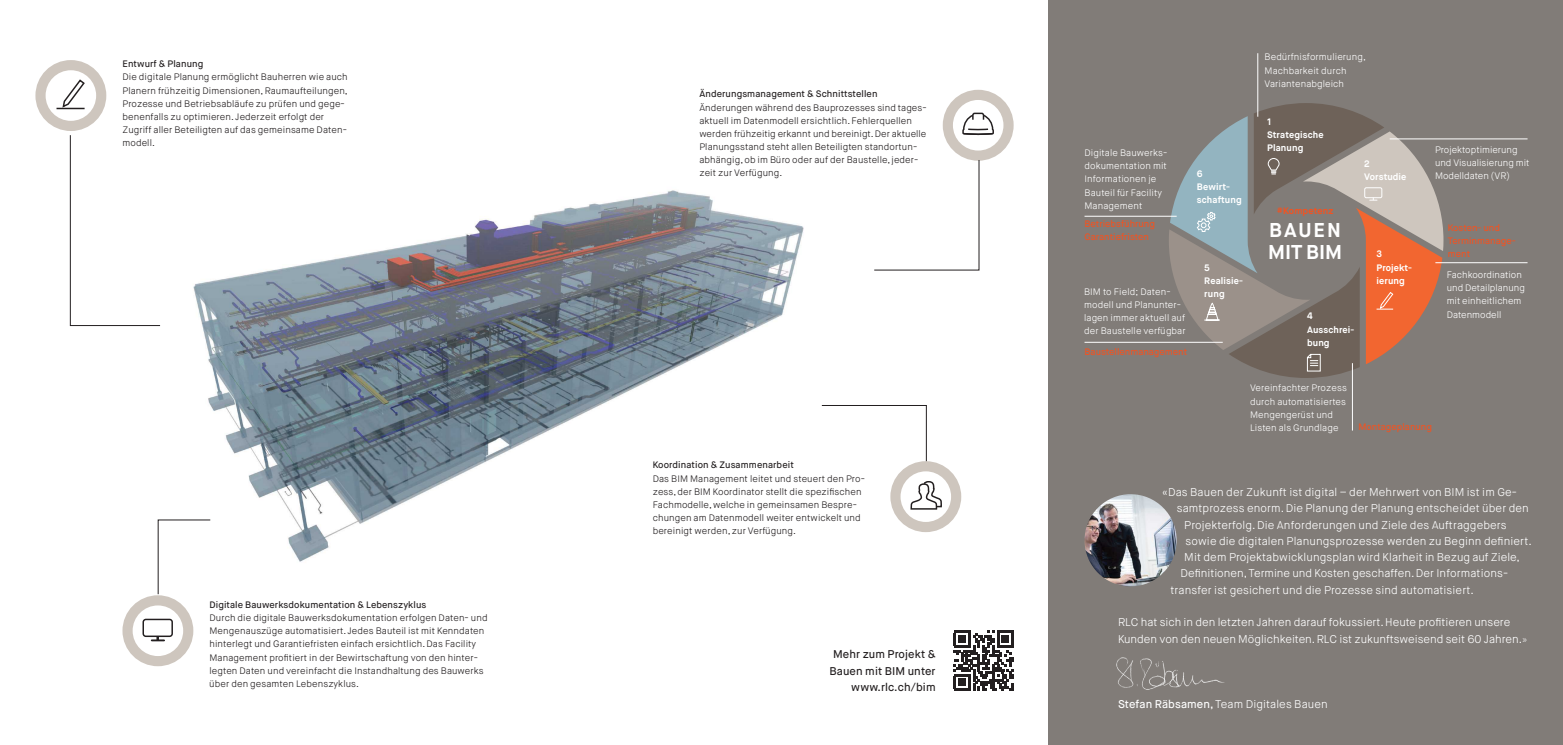
<style>
.page{position:relative;width:1563px;height:745px;background:#fff}
.page>*{position:absolute;margin:0;border:0;box-sizing:border-box;transform-origin:0 0}
.t1{font:700 20px/22.5px "Maison Neue";letter-spacing:.04em;color:#fff}
.t2{font:300 11.25px/16.2px "Maison Neue";letter-spacing:.01em;color:#fff}
.t3{font:500 11.25px/16.2px "Maison Neue";letter-spacing:.01em;color:#231f20;text-align:right}
.t4{font:300 9.38px/13.1px "Maison Neue";letter-spacing:.01em;color:#231f20}
.t5{font:300 9.38px/13.1px "Maison Neue";letter-spacing:.01em;color:#fff}
.t6{font:500 9.38px "Maison Neue";letter-spacing:.01em;color:#231f20}
.t7{font:700 9.38px/13.1px "Maison Neue";letter-spacing:.01em;color:#fff}
.t8{font:500 9.38px/13.1px "Maison Neue";color:#f15322}
.t9{font:700 9.38px "Maison Neue";letter-spacing:.01em;color:#f15322}
.s1{font-family:"Segoe UI"}
.s2{font-weight:500}
</style>
<div class="page">
<div style="left:1048px;top:0;width:515px;height:744px;background:#817c78"></div>
<svg style="left:1169px;top:103px;width:274px;height:275px"></svg>
<hr style="left:1257px;top:53px;width:1px;height:64px;background:#fff">
<hr style="left:1352px;top:363px;width:1px;height:67px;background:#fff">
<hr style="left:1084px;top:342px;width:138px;height:1px;background:#fff">
<hr style="left:1435px;top:262px;width:92px;height:1px;background:#fff">
<hr style="left:1084px;top:216px;width:92px;height:1px;background:#fff">
<hr style="left:1389px;top:138px;width:138px;height:1px;background:#fff">
<img style="left:193px;top:190px;width:611px;height:372px">
<img style="left:1116px;top:657px;width:109px;height:33px">
<img style="left:1084px;top:494px;width:92px;height:92px;border-radius:46px">
<svg style="left:953px;top:630px;width:60px;height:60px"></svg>
<div style="left:958px;top:678px;width:7px;height:7px;background:#231f20"></div>
<svg style="left:35px;top:60px;width:126px;height:266px"></svg>
<svg style="left:122px;top:519px;width:89px;height:146px"></svg>
<svg style="left:821px;top:405px;width:140px;height:126px"></svg>
<svg style="left:874px;top:90px;width:139px;height:180px"></svg>
<p class="t6" style="left:122px;top:58px;width:82px">Entwurf &amp; Planung</p>
<p class="t4" style="left:122px;top:71px;width:227px">Die digitale Planung ermöglicht Bauherren wie auch Planern frühzeitig Dimensionen, Raumaufteilungen, Prozesse und Betriebsabläufe zu prüfen und gege&shy;benenfalls zu optimieren. Jederzeit erfolgt der Zugriff aller Beteiligten auf das gemeinsame Daten&shy;modell.</p>
<p class="t6" style="left:209px;top:598px;width:218px">Digitale Bauwerksdokumentation &amp; Lebenszyklus</p>
<p class="t4" style="left:209px;top:611px;width:280px">Durch die digitale Bauwerksdokumentation erfolgen Daten- und Mengenauszüge automatisiert. Jedes Bauteil ist mit Kenndaten hinterlegt und Garantiefristen einfach ersichtlich. Das Facility Management profitiert in der Bewirtschaftung von den hinter&shy;legten Daten und vereinfacht die Instandhaltung des Bauwerks über den gesamten Lebenszyklus.</p>
<p class="t6" style="left:699px;top:88px;width:180px">Änderungsmanagement &amp; Schnittstellen</p>
<p class="t4" style="left:699px;top:101px;width:229px">Änderungen während des Bauprozesses sind tages&shy;aktuell im Datenmodell ersichtlich. Fehlerquellen werden frühzeitig erkannt und bereinigt. Der aktuelle Planungsstand steht allen Beteiligten standortun&shy;abhängig, ob im Büro oder auf der Baustelle, jeder&shy;zeit zur Verfügung.</p>
<p class="t6" style="left:653px;top:459px;width:143px">Koordination &amp; Zusammenarbeit</p>
<p class="t4" style="left:653px;top:471px;width:214px">Das BIM Management leitet und steuert den Pro&shy;zess, der BIM Koordinator stellt die spezifischen Fachmodelle, welche in gemeinsamen Bespre&shy;chungen am Datenmodell weiter entwickelt und bereinigt werden, zur Verfügung.</p>
<p class="t3" style="left:829px;top:646px;width:108px">Mehr zum Projekt &amp;<br>Bauen mit BIM unter www.rlc.ch/bim</p>
<p class="t5" style="left:1264px;top:51px;width:103px">Bedürfnisformulierung,<br>Machbarkeit durch<br>Variantenabgleich</p>
<p class="t5" style="left:1084px;top:146px;width:84px">Digitale Bauwerks&shy;dokumentation mit<br>Informationen je<br>Bauteil für Facility<br>Management</p>
<p class="t8" style="left:1084px;top:217px;width:72px">Betriebsführung<br>Garantiefristen</p>
<p class="t5" style="left:1084px;top:284px;width:103px">BIM to Field; Daten&shy;modell und Planunter&shy;lagen immer aktuell auf der Baustelle verfügbar</p>
<p class="t8" style="left:1084px;top:345px;width:104px">Baustellenmanagement</p>
<p class="t7" style="left:1197px;top:167px;width:46px">6<br>Bewirt&shy;schaftung</p>
<p class="t7" style="left:1204px;top:261px;width:40px">5<br>Realisie&shy;rung</p>
<p class="t7" style="left:1267px;top:115px;width:58px">1<br>Strategische<br>Planung</p>
<p class="t7" style="left:1364px;top:157px;width:44px">2<br>Vorstudie</p>
<p class="t9" style="left:1277px;top:205px;width:58px">#Kompetenz</p>
<h1 class="t1" style="left:1268px;top:218px;width:75px">BAUEN<br>MIT BIM</h1>
<p class="t7" style="left:1307px;top:309px;width:49px">4<br>Ausschrei&shy;bung</p>
<p class="t7" style="left:1376px;top:247px;width:37px">3<br>Projekt&shy;ierung</p>
<p class="t5" style="left:1435px;top:143px;width:96px">Projektoptimierung und Visualisierung mit<br>Modelldaten (VR)</p>
<p class="t8" style="left:1447px;top:221px;width:69px">Kosten- und<br>Terminmanage&shy;ment</p>
<p class="t5" style="left:1446px;top:268px;width:80px">Fachkoordination und Detailplanung mit einheitlichem<br>Datenmodell</p>
<p class="t5" style="left:1250px;top:381px;width:98px">Vereinfachter Prozess durch automatisiertes<br>Mengengerüst und<br>Listen als Grundlage</p>
<p class="t8" style="left:1358px;top:420px;width:75px">Montageplanung</p>
<p class="t2" style="left:1161px;top:484px;width:357px">«Das Bauen der Zukunft ist digital – der Mehrwert von BIM ist im Ge-</p>
<p class="t2" style="left:1176px;top:500px;width:354px">samtprozess enorm. Die Planung der Planung entscheidet über den</p>
<p class="t2" style="left:1184px;top:516px;width:324px">Projekterfolg. Die Anforderungen und Ziele des Auftraggebers</p>
<p class="t2" style="left:1185px;top:532px;width:348px">sowie die digitalen Planungsprozesse werden zu Beginn definiert.</p>
<p class="t2" style="left:1184px;top:549px;width:337px">Mit dem Projektabwicklungsplan wird Klarheit in Bezug auf Ziele,</p>
<p class="t2" style="left:1180px;top:565px;width:329px">Definitionen, Termine und Kosten geschaffen. Der Informations-</p>
<p class="t2" style="left:1170px;top:581px;width:305px">transfer ist gesichert und die Prozesse sind automatisiert.</p>
<p class="t2" style="left:1118px;top:614px;width:411px">RLC hat sich in den letzten Jahren darauf fokussiert. Heute profitieren unsere<br>Kunden von den neuen Möglichkeiten. RLC ist zukunftsweisend seit 60 Jahren.<span class="s1">»</span></p>
<p class="t2" style="left:1118px;top:695px;width:211px"><span class="s2">Stefan Räbsamen,</span> Team Digitales Bauen</p>
</div>
